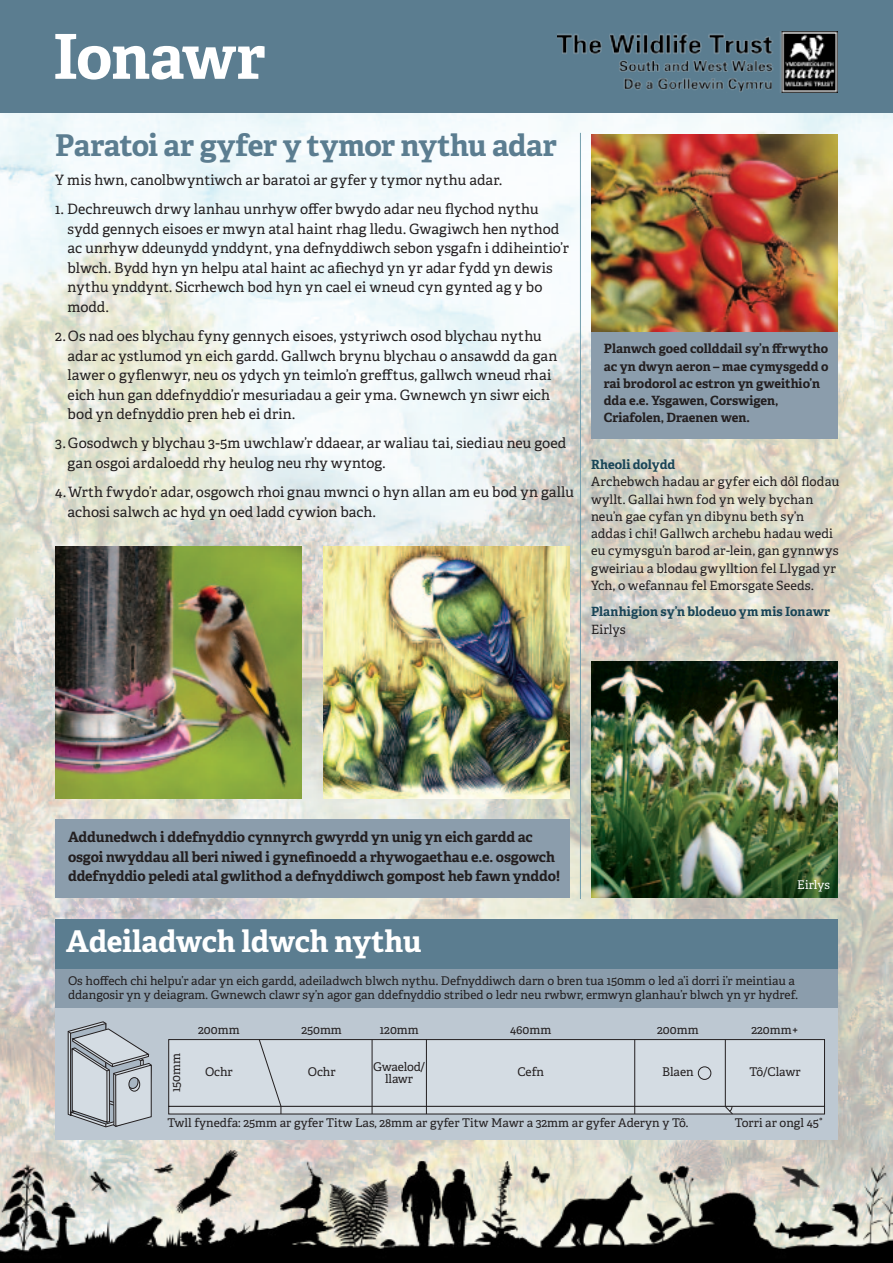
<style>
.page{position:relative;width:893px;height:1263px;background:#fff}
.page>*{position:absolute;margin:0;border:0;box-sizing:border-box;transform-origin:0 0}
.t1{font:700 61.95px "Adelle Basic";letter-spacing:-.015em;color:#fff}
.t2{font:700 30px "Adelle Basic";letter-spacing:-.02em;color:#5b7d90}
.t3{font:700 30px "Adelle Basic";letter-spacing:-.005em;color:#fff}
.t4{font:14.25px/19.5px "Adelle Basic";letter-spacing:.005em;color:#231f20}
.t5{font:700 14.25px/19.5px "Adelle Basic";letter-spacing:-.005em;color:#231f20}
.t6{font:12.75px/17.2px "Adelle Basic";letter-spacing:.01em;color:#231f20}
.t7{font:700 12.75px/17.2px "Adelle Basic";color:#231f20}
.t8{font:700 12.75px "Adelle Basic";color:#194557}
.t9{font:12px/13.5px "Adelle Basic";color:#231f20}
.t10{font:12px "Adelle Basic";letter-spacing:.01em;color:#fff}
</style>
<div class="page">
<img style="left:0;top:113px;width:893px;height:1028px">
<img style="left:0;top:1141px;width:893px;height:122px">
<div style="left:0;top:0;width:893px;height:113px;background:#5b7d90"></div>
<hr style="left:580px;top:133px;width:1px;height:766px;background:#749fae">
<div style="left:591px;top:331px;width:247px;height:108px;background:#8b9dac"></div>
<div style="left:55px;top:968px;width:783px;height:40px;background:#8b9dac"></div>
<div style="left:55px;top:819px;width:515px;height:79px;background:#8b9dac"></div>
<img style="left:591px;top:134px;width:247px;height:197px">
<img style="left:591px;top:662px;width:247px;height:236px">
<div style="left:55px;top:1008px;width:783px;height:132px;background:#bdc8d2"></div>
<svg style="left:68px;top:1021px;width:84px;height:106px"></svg>
<div style="left:169px;top:1039px;width:655px;height:67px;background:#d4dce3"></div>
<div style="left:168px;top:1039px;width:657px;height:68px;border:1px solid #231f20"></div>
<div style="left:698px;top:1066px;width:13px;height:14px;border:1px solid #231f20;border-radius:50%"></div>
<hr style="left:725px;top:1040px;width:1px;height:66px;background:#231f20">
<div style="left:169px;top:1106px;width:655px;height:8px;background:#d4dce3"></div>
<div style="left:168px;top:1106px;width:657px;height:8px;border:1px solid #231f20"></div>
<svg style="left:258px;top:1039px;width:24px;height:75px"></svg>
<hr style="left:372px;top:1040px;width:1px;height:74px;background:#231f20">
<hr style="left:426px;top:1039px;width:1px;height:75px;background:#231f20">
<hr style="left:634px;top:1040px;width:1px;height:74px;background:#231f20">
<svg style="left:724px;top:1105px;width:10px;height:10px"></svg>
<div style="left:55px;top:919px;width:783px;height:49px;background:#5b7d90"></div>
<img style="left:55px;top:547px;width:247px;height:251px">
<img style="left:558px;top:31px;width:279px;height:61px">
<img style="left:323px;top:547px;width:247px;height:251px">
<h1 class="t1" style="left:53px;top:17px;width:214px">Ionawr</h1>
<h2 class="t2" style="left:55px;top:126px;width:503px">Paratoi ar gyfer y tymor nythu adar</h2>
<p class="t4" style="left:55px;top:170px;width:448px">Y mis hwn, canolbwyntiwch ar baratoi ar gyfer y tymor nythu adar.</p>
<p class="t4" style="left:68px;top:200px;width:503px;text-indent:-12px">1. Dechreuwch drwy lanhau unrhyw offer bwydo adar neu flychod nythu sydd gennych eisoes er mwyn atal haint rhag lledu. Gwagiwch hen nythod ac unrhyw ddeunydd ynddynt, yna defnyddiwch sebon ysgafn i ddiheintio’r blwch. Bydd hyn yn helpu atal haint ac afiechyd yn yr adar fydd yn dewis nythu ynddynt. Sicrhewch bod hyn yn cael ei wneud cyn gynted ag y bo modd.</p>
<p class="t4" style="left:68px;top:326px;width:491px;text-indent:-12px">2. Os nad oes blychau fyny gennych eisoes, ystyriwch osod blychau nythu adar ac ystlumod yn eich gardd. Gallwch brynu blychau o ansawdd da gan lawer o gyflenwyr, neu os ydych yn teimlo’n grefftus, gallwch wneud rhai eich hun gan ddefnyddio’r mesuriadau a geir yma. Gwnewch yn siwr eich bod yn defnyddio pren heb ei drin.</p>
<p class="t4" style="left:68px;top:434px;width:500px;text-indent:-12px">3. Gosodwch y blychau 3-5m uwchlaw’r ddaear, ar waliau tai, siediau neu goed gan osgoi ardaloedd rhy heulog neu rhy wyntog.</p>
<p class="t4" style="left:68px;top:482px;width:508px;text-indent:-12px">4. Wrth fwydo’r adar, osgowch rhoi gnau mwnci o hyn allan am eu bod yn gallu achosi salwch ac hyd yn oed ladd cywion bach.</p>
<p class="t7" style="left:604px;top:340px;width:226px">Planwch goed collddail sy’n ffrwytho ac yn dwyn aeron – mae cymysgedd o rai brodorol ac estron yn gweithio’n dda e.e. Ysgawen, Corswigen,<br>Criafolen, Draenen wen.</p>
<p class="t8" style="left:591px;top:456px;width:86px">Rheoli dolydd</p>
<p class="t6" style="left:591px;top:473px;width:250px">Archebwch hadau ar gyfer eich dôl flodau wyllt. Gallai hwn fod yn wely bychan neu’n gae cyfan yn dibynu beth sy’n addas i chi! Gallwch archebu hadau wedi eu cymysgu’n barod ar-lein, gan gynnwys gweiriau a blodau gwylltion fel Llygad yr Ych, o wefannau fel Emorsgate Seeds.</p>
<p class="t8" style="left:591px;top:603px;width:241px">Planhigion sy’n blodeuo ym mis Ionawr</p>
<p class="t6" style="left:591px;top:621px;width:36px">Eirlys</p>
<p class="t5" style="left:68px;top:828px;width:493px">Addunedwch i ddefnyddio cynnyrch gwyrdd yn unig yn eich gardd ac osgoi nwyddau all beri niwed i gynefinoedd a rhywogaethau e.e. osgowch ddefnyddio peledi atal gwlithod a defnyddiwch gompost heb fawn ynddo!</p>
<h2 class="t3" style="left:66px;top:922px;width:357px">Adeiladwch ldwch nythu</h2>
<p class="t10" style="left:797px;top:878px;width:34px">Eirlys</p>
<p class="t9" style="left:68px;top:974px;width:731px">Os hoffech chi helpu’r adar yn eich gardd, adeiladwch blwch nythu. Defnyddiwch darn o bren tua 150mm o led a’i dorri i’r meintiau a ddangosir yn y deiagram. Gwnewch clawr sy’n agor gan ddefnyddio stribed o ledr neu rwbwr, ermwyn glanhau’r blwch yn yr hydref.</p>
<p class="t9" style="left:169px;top:1092px;width:41px;rotate:-90deg">150mm</p>
<p class="t9" style="left:198px;top:1023px;width:43px">200mm</p>
<p class="t9" style="left:301px;top:1023px;width:42px">250mm</p>
<p class="t9" style="left:380px;top:1023px;width:40px">120mm</p>
<p class="t9" style="left:510px;top:1023px;width:43px">460mm</p>
<p class="t9" style="left:657px;top:1023px;width:43px">200mm</p>
<p class="t9" style="left:752px;top:1023px;width:49px">220mm+</p>
<p class="t9" style="left:373px;top:1061px;width:53px;line-height:12px;text-align:center">Gwaelod/ llawr</p>
<p class="t9" style="left:205px;top:1065px;width:29px">Ochr</p>
<p class="t9" style="left:308px;top:1065px;width:29px">Ochr</p>
<p class="t9" style="left:517px;top:1065px;width:28px">Cefn</p>
<p class="t9" style="left:662px;top:1065px;width:33px">Blaen</p>
<p class="t9" style="left:749px;top:1065px;width:53px">Tô/Clawr</p>
<p class="t9" style="left:168px;top:1115px;width:522px">Twll fynedfa: 25mm ar gyfer Titw Las, 28mm ar gyfer Titw Mawr a 32mm ar gyfer Aderyn y Tô.</p>
<p class="t9" style="left:735px;top:1115px;width:89px">Torri ar ongl 45°</p>
</div>
